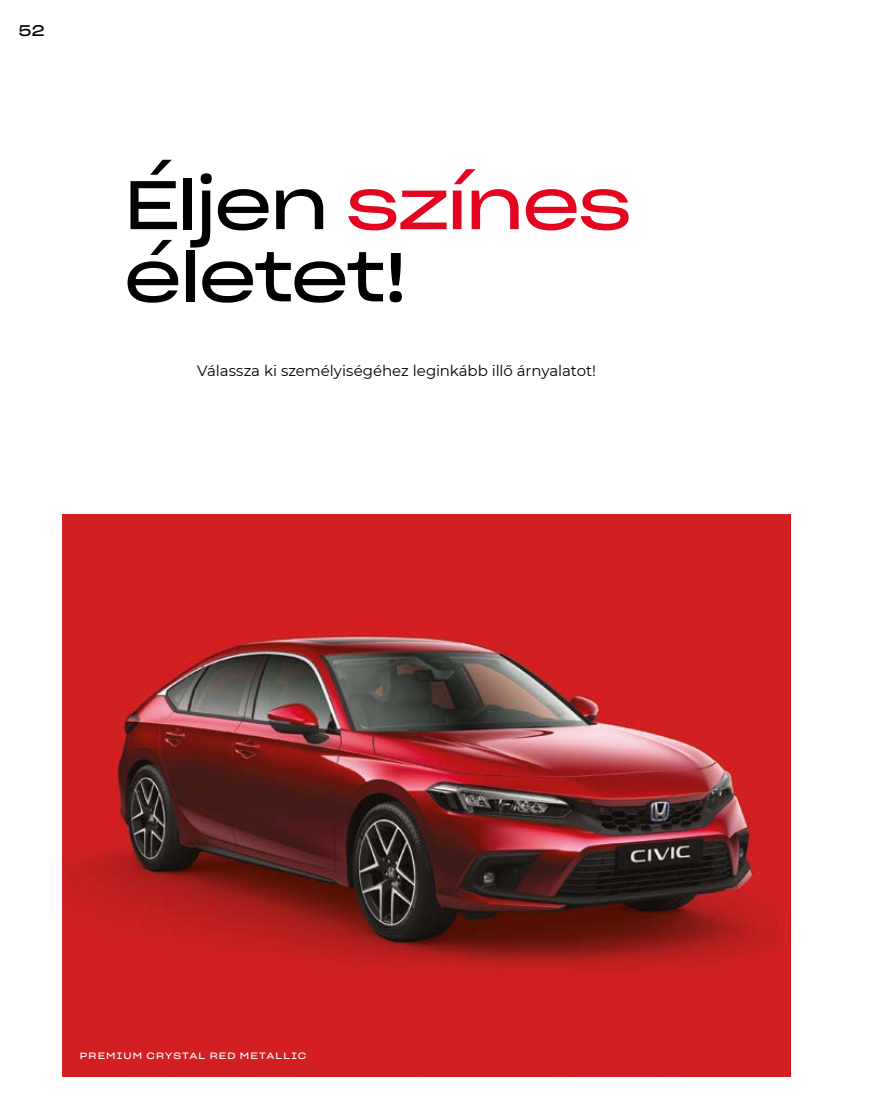
<style>
.page{position:relative;width:893px;height:1106px;background:#fff}
.page>*{position:absolute;margin:0;border:0;box-sizing:border-box;transform-origin:0 0}
.t1{font:67.5px "Sharp Grotesk Book 25";letter-spacing:-.02em;color:#e40521}
.t2{font:67.5px "Sharp Grotesk Book 25";letter-spacing:-.02em;color:#000}
.t3{font:15px "Montserrat";letter-spacing:-.005em;color:#000}
.t4{font:15px "Sharp Grotesk Book 25";color:#000}
.t5{font:9px "Sharp Grotesk Book 25";letter-spacing:.125em;color:#fff}
.s1{color:#000}
</style>
<div class="page">
<img style="left:63px;top:515px;width:727px;height:561px">
<p class="t4" style="left:19px;top:17px;width:27px">52</p>
<h1 class="t1" style="left:124px;top:146px;width:509px"><span class="s1">Éljen</span> színes</h1>
<h1 class="t2" style="left:124px;top:218px;width:287px">életet!</h1>
<p class="t3" style="left:197px;top:361px;width:401px">Válassza ki személyiségéhez leginkább illő árnyalatot!</p>
<p class="t5" style="left:80px;top:1048px;width:228px">PREMIUM CRYSTAL RED METALLIC</p>
</div>
